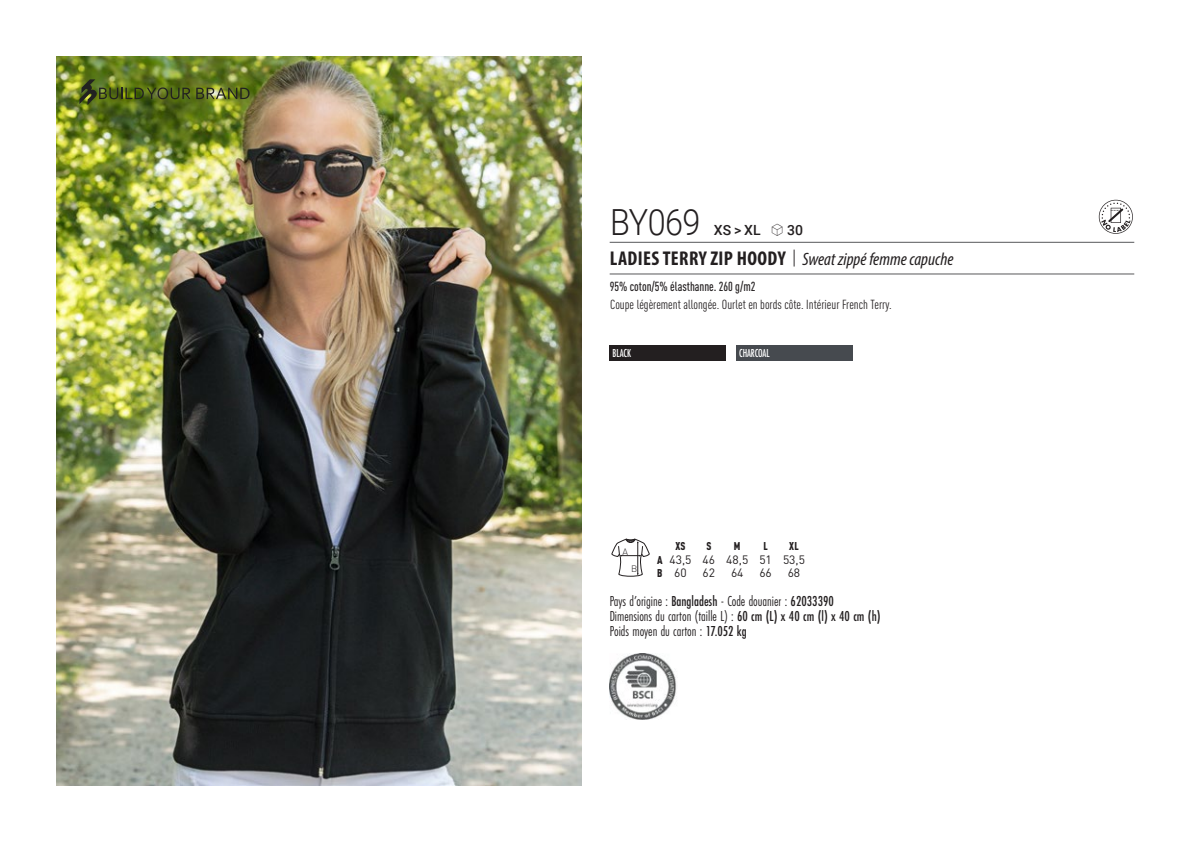
<style>
.page{position:relative;width:1191px;height:842px;background:#fff}
.page>*{position:absolute;margin:0;border:0;box-sizing:border-box;transform-origin:0 0}
.t1{font:300 36px "Roboto";letter-spacing:-.015em;color:#231f20;scale:.9 1}
.t2{font:italic 18px "Myriad Variable Concept";color:#231f20}
.t3{font:15px "Futura PT Cond";color:#231f20;scale:.95 1}
.t4{font:500 14px "Roboto";color:#231f20}
.t5{font:condensed 13px "DIN Pro";color:#231f20}
.grammage_2020{font:500 condensed 13px "DIN Pro";color:#231f20;scale:.95 1}
._88_tailles_tab_maig{font:12px/13.6px "DIN Pro";color:#231f20}
.Coloris_nuancier_bla{font:500 12px "Futura PT Cond";letter-spacing:-.01em;color:#fff;scale:.9 1}
._88_tailles_tab_maig-2{font:900 condensed 11.2px "DIN Pro";color:#231f20;scale:.95 1}
.t6{font:300 9.2px "DIN";color:#231f20}
.s1{font-family:"Linotype Shapeshifter";font-weight:400;font-size:16px}
.s2{font-family:"Myriad Pro";font-weight:700;font-style:normal;font-stretch:condensed;font-size:20px}
.s3{font-family:"Roboto Condensed";font-weight:300;font-style:normal;font-size:20px}
.s4{font-weight:900;font-stretch:condensed;font-size:11.2px}
.s5{font-weight:500}
</style>
<div class="page">
<img style="left:57px;top:57px;width:524px;height:728px">
<svg style="left:196px;top:88px;width:53px;height:11px"></svg>
<svg style="left:79px;top:79px;width:111px;height:26px;background:#526519"></svg>
<div style="left:609px;top:345px;width:117px;height:16px;background:#231f20"></div>
<div style="left:736px;top:345px;width:116px;height:16px;background:#464a4f"></div>
<svg style="left:1098px;top:200px;width:34px;height:34px"></svg>
<svg style="left:611px;top:539px;width:38px;height:37px"></svg>
<img style="left:609px;top:654px;width:68px;height:66px">
<hr style="left:609px;top:242px;width:525px;height:1px;background:#57585a">
<hr style="left:609px;top:274px;width:525px;height:1px;background:#57585a">
<p class="t1" style="left:610px;top:197px;width:102px">BY069</p>
<p class="t4" style="left:713px;top:220px;width:91px">XS &gt; XL <span class="s1">S</span> 30</p>
<p class="t2" style="left:610px;top:249px;width:345px"><span class="s2">LADIES TERRY ZIP HOODY</span> <span class="s3">|</span> Sweat zippé femme capuche</p>
<p class="grammage_2020" style="left:609px;top:277px;width:155px">95% coton/5% élasthanne. 260 g/m2</p>
<p class="t5" style="left:610px;top:295px;width:283px">Coupe légèrement allongée. Ourlet en bords côte. Intérieur French Terry.</p>
<p class="Coloris_nuancier_bla" style="left:612px;top:346px;width:22px">BLACK</p>
<p class="Coloris_nuancier_bla" style="left:739px;top:346px;width:35px">CHARCOAL</p>
<p class="t6" style="left:622px;top:546px;width:7px">A</p>
<p class="t6" style="left:631px;top:563px;width:8px">B</p>
<p class="_88_tailles_tab_maig-2" style="left:675px;top:538px;width:12px">XS</p>
<p class="_88_tailles_tab_maig-2" style="left:706px;top:538px;width:7px">S</p>
<p class="_88_tailles_tab_maig-2" style="left:734px;top:538px;width:8px">M</p>
<p class="_88_tailles_tab_maig-2" style="left:763px;top:538px;width:6px">L</p>
<p class="_88_tailles_tab_maig-2" style="left:789px;top:538px;width:12px">XL</p>
<p class="_88_tailles_tab_maig" style="left:657px;top:551px;width:149px"><span class="s4">A</span> 43,5 46 48,5 51 53,5<br><span class="s4">B</span> 60</p>
<p class="_88_tailles_tab_maig" style="left:702px;top:565px;width:14px">62</p>
<p class="_88_tailles_tab_maig" style="left:731px;top:565px;width:14px">64</p>
<p class="_88_tailles_tab_maig" style="left:759px;top:565px;width:14px">66</p>
<p class="_88_tailles_tab_maig" style="left:787px;top:565px;width:14px">68</p>
<p class="t3" style="left:609px;top:592px;width:237px">Pays d’origine : <span class="s5">Bangladesh</span> - Code douanier : <span class="s5">62033390</span></p>
<p class="t3" style="left:609px;top:607px;width:287px">Dimensions du carton (taille L) : <span class="s5">60 cm (L) x 40 cm (l) x 40 cm (h)</span></p>
<p class="t3" style="left:609px;top:622px;width:146px">Poids moyen du carton : <span class="s5">17.052 kg</span></p>
</div>
